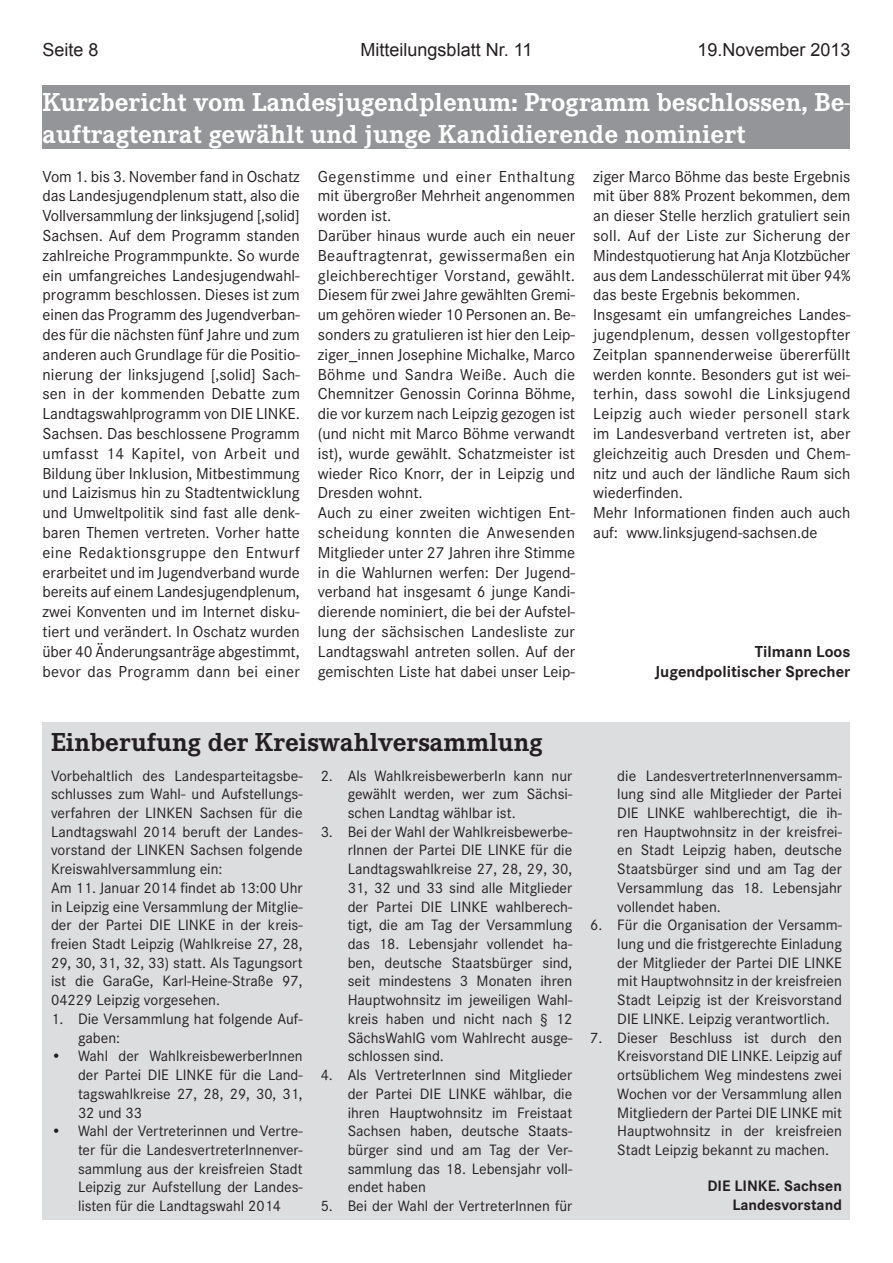
<style>
.page{position:relative;width:893px;height:1263px;background:#fff}
.page>*{position:absolute;margin:0;border:0;box-sizing:border-box;transform-origin:0 0}
.t1{font:700 27px/32.4px "Corporate E";color:#fff}
.t2{font:700 27px "Corporate E";color:#231f20}
.t3{font:18px "Arial";color:#231f20}
.t4{font:16.5px/19.8px "Corporate S";color:#231f20}
.t5{font:700 16.5px/19.8px "Corporate S";color:#231f20;text-align:right}
.t6{font:700 15.75px/18.9px "Corporate S";color:#231f20;text-align:right}
.t7{font:15.6px/18.8px "Corporate S";color:#231f20;text-align:justify}
.s1{font-size:15.75px}
</style>
<div class="page">
<div style="left:43px;top:85px;width:807px;height:64px;background:#939598"></div>
<div style="left:43px;top:722px;width:807px;height:39px;background:#dcdddf"></div>
<div style="left:43px;top:760px;width:807px;height:460px;background:#dcdddf"></div>
<p class="t3" style="left:43px;top:38px;width:58px">Seite 8</p>
<p class="t3" style="left:361px;top:38px;width:173px">Mitteilungsblatt Nr. 11</p>
<p class="t3" style="left:697px;top:38px;width:155px">19.November 2013</p>
<h1 class="t1" style="left:43px;top:86px;width:809px">Kurzbericht vom Landesjugendplenum: Programm beschlossen, Be&shy;auftragtenrat gewählt und junge Kandidierende nominiert</h1>
<p class="t4" style="left:43px;top:166px;width:259px;text-align:justify">Vom 1. bis 3. November fand in Oschatz das Landesjugendplenum statt, also die Vollversammlung der linksjugend [‚solid] Sachsen. Auf dem Programm standen zahlreiche Programmpunkte. So wurde ein umfangreiches Landesjugendwahl&shy;programm beschlossen. Dieses ist zum einen das Programm des Jugendverban&shy;des für die nächsten fünf Jahre und zum anderen auch Grundlage für die Positio&shy;nierung der linksjugend [‚solid] Sach&shy;sen in der kommenden Debatte zum Landtagswahlprogramm von DIE LINKE.<br>Sachsen. Das beschlossene Programm umfasst 14 Kapitel, von Arbeit und Bildung über Inklusion, Mitbestimmung und Laizismus hin zu Stadtentwicklung und Umweltpolitik sind fast alle denk&shy;baren Themen vertreten. Vorher hatte eine Redaktionsgruppe den Entwurf erarbeitet und im Jugendverband wurde bereits auf einem Landesjugendplenum, zwei Konventen und im Internet disku&shy;tiert und verändert. In Oschatz wurden über 40 Änderungsanträge abgestimmt, bevor das Programm dann bei einer</p>
<p class="t4" style="left:318px;top:166px;width:259px">Gegenstimme und einer Enthaltung mit übergroßer Mehrheit angenommen worden ist.<br>Darüber hinaus wurde auch ein neuer Beauftragtenrat, gewissermaßen ein gleichberechtiger Vorstand, gewählt.<br>Diesem für zwei Jahre gewählten Gremi&shy;um gehören wieder 10 Personen an. Be&shy;sonders zu gratulieren ist hier den Leip&shy;ziger_innen Josephine Michalke, Marco Böhme und Sandra Weiße. Auch die Chemnitzer Genossin Corinna Böhme, die vor kurzem nach Leipzig gezogen ist (und nicht mit Marco Böhme verwandt ist), wurde gewählt. Schatzmeister ist wieder Rico Knorr, der in Leipzig und Dresden wohnt.<br>Auch zu einer zweiten wichtigen Ent&shy;scheidung konnten die Anwesenden Mitglieder unter 27 Jahren ihre Stimme in die Wahlurnen werfen: Der Jugend&shy;verband hat insgesamt 6 junge Kandi&shy;dierende nominiert, die bei der Aufstel&shy;lung der sächsischen Landesliste zur Landtagswahl antreten sollen. Auf der gemischten Liste hat dabei unser Leip-</p>
<p class="t4" style="left:593px;top:166px;width:259px">ziger Marco Böhme das beste Ergebnis mit über 88% Prozent bekommen, dem an dieser Stelle herzlich gratuliert sein soll. Auf der Liste zur Sicherung der Mindestquotierung hat Anja Klotzbücher aus dem Landesschülerrat mit über 94% das beste Ergebnis bekommen.<br>Insgesamt ein umfangreiches Landes&shy;jugendplenum, dessen vollgestopfter Zeitplan spannenderweise übererfüllt werden konnte. Besonders gut ist wei&shy;terhin, dass sowohl die Linksjugend Leipzig auch wieder personell stark im Landesverband vertreten ist, aber gleichzeitig auch Dresden und Chem&shy;nitz und auch der ländliche Raum sich wiederfinden.<br>Mehr Informationen finden auch auch auf: www.linksjugend-sachsen.de</p>
<p class="t5" style="left:655px;top:642px;width:197px">Tilmann Loos<br>Jugendpolitischer Sprecher</p>
<h1 class="t2" style="left:51px;top:727px;width:493px">Einberufung der Kreiswahlversammlung</h1>
<p class="t7" style="left:51px;top:766px;width:253px;text-align:left">Vorbehaltlich des Landesparteitagsbe&shy;schlusses zum Wahl- und Aufstellungs&shy;verfahren der LINKEN Sachsen für die Landtagswahl 2014 beruft der Landes&shy;vorstand der LINKEN Sachsen folgende Kreiswahlversammlung ein:<br>Am 11. Januar 2014 findet ab 13:00 Uhr in Leipzig eine Versammlung der Mitglie&shy;der der Partei DIE LINKE in der kreis&shy;freien Stadt Leipzig (Wahlkreise 27, 28, 29, 30, 31, 32, 33) statt. Als Tagungsort ist die GaraGe, Karl-Heine-Straße 97, 04229 Leipzig vorgesehen.</p>
<p class="t7" style="left:78px;top:1009px;width:226px;text-indent:-27px">1. Die Versammlung hat folgende Auf&shy;gaben:</p>
<p class="t7" style="left:78px;top:1047px;width:226px;text-indent:-27px">• Wahl der WahlkreisbewerberInnen der Partei DIE LINKE für die Land&shy;tagswahlkreise 27, 28, 29, 30, 31, 32 und 33</p>
<p class="t7" style="left:78px;top:1122px;width:226px;text-indent:-27px">• Wahl der Vertreterinnen und Vertre&shy;ter für die LandesvertreterInnenver&shy;sammlung aus der kreisfreien Stadt Leipzig zur Aufstellung der Landes&shy;listen für die Landtagswahl 2014</p>
<p class="t7" style="left:348px;top:766px;width:226px;text-indent:-27px">2. Als WahlkreisbewerberIn kann nur gewählt werden, wer zum Sächsi&shy;schen Landtag wählbar ist.</p>
<p class="t7" style="left:348px;top:822px;width:226px;text-indent:-27px">3. Bei der Wahl der Wahlkreisbewerbe&shy;rInnen der Partei DIE LINKE für die Landtagswahlkreise 27, 28, 29, 30, 31, 32 und 33 sind alle Mitglieder der Partei DIE LINKE wahlberech&shy;tigt, die am Tag der Versammlung das 18. Lebensjahr vollendet ha&shy;ben, deutsche Staatsbürger sind, seit mindestens 3 Monaten ihren Hauptwohnsitz im jeweiligen Wahl&shy;kreis haben und nicht nach § 12<br>SächsWahlG vom Wahlrecht ausge&shy;schlossen sind.</p>
<p class="t7" style="left:348px;top:1066px;width:226px;text-indent:-27px">4. Als VertreterInnen sind Mitglieder der Partei DIE LINKE wählbar, die ihren Hauptwohnsitz im Freistaat Sachsen haben, deutsche Staats&shy;bürger sind und am Tag der Ver&shy;sammlung das 18. Lebensjahr voll&shy;endet haben</p>
<p class="t7" style="left:321px;top:1197px;width:253px">5. Bei der Wahl der VertreterInnen für</p>
<p class="t7" style="left:617px;top:766px;width:226px">die LandesvertreterInnenversamm&shy;lung sind alle Mitglieder der Partei DIE LINKE wahlberechtigt, die ih&shy;ren Hauptwohnsitz in der kreisfrei&shy;en Stadt Leipzig haben, deutsche Staatsbürger sind und am Tag der Versammlung das 18. Lebensjahr vollendet haben.</p>
<p class="t7" style="left:617px;top:916px;width:226px;text-indent:-27px">6. Für die Organisation der Versamm&shy;lung und die fristgerechte Einladung der Mitglieder der Partei DIE LINKE mit Hauptwohnsitz in der kreisfreien Stadt Leipzig ist der Kreisvorstand DIE LINKE. Leipzig verantwortlich.</p>
<p class="t7" style="left:617px;top:1028px;width:226px;text-indent:-27px">7. Dieser Beschluss ist durch den Kreisvorstand DIE LINKE. Leipzig auf ortsüblichem Weg mindestens zwei Wochen vor der Versammlung allen Mitgliedern der Partei DIE LINKE mit Hauptwohnsitz in der kreisfreien Stadt Leipzig bekannt zu <span class="s1">machen.</span></p>
<p class="t6" style="left:707px;top:1177px;width:136px">DIE LINKE. Sachsen<br>Landesvorstand</p>
</div>
